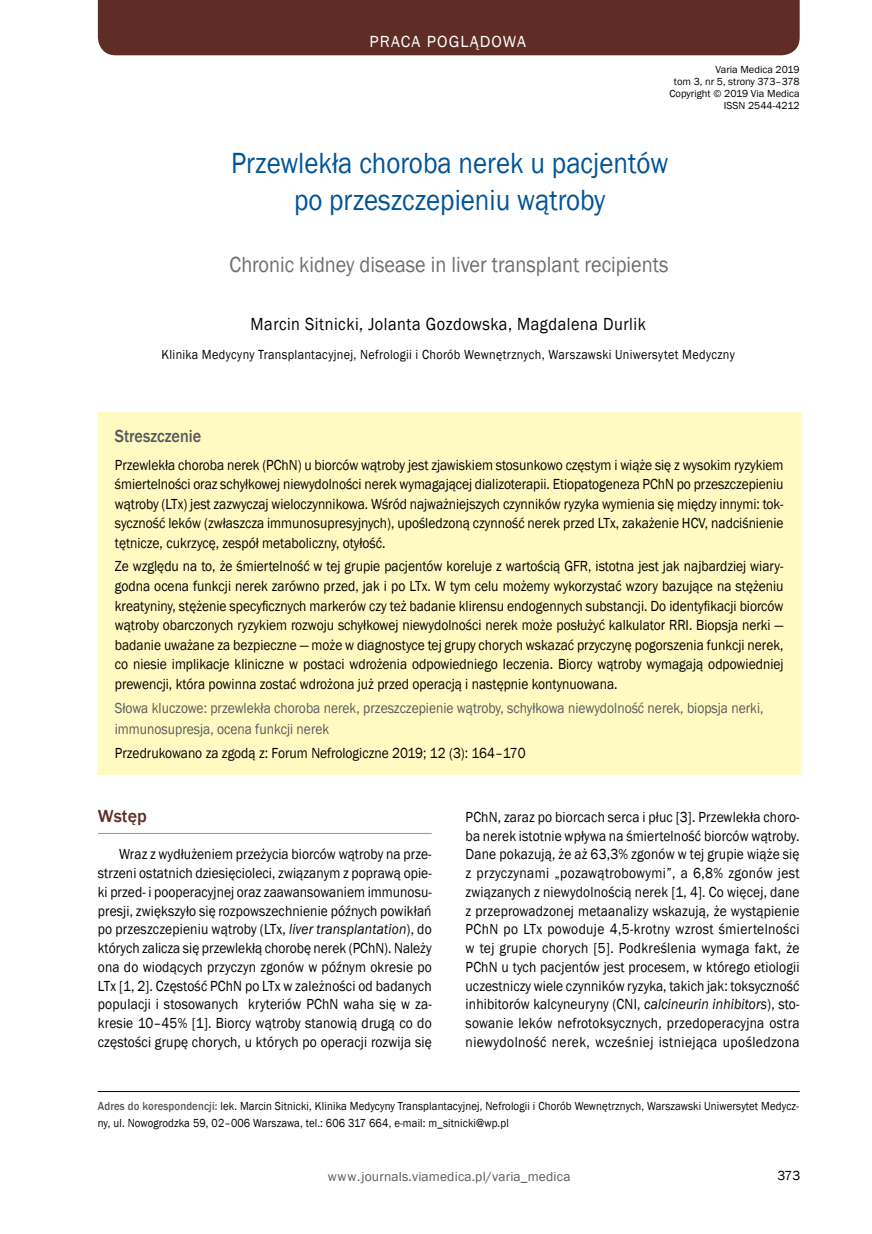
<style>
.page{position:relative;width:872px;height:1234px;background:#fff}
.page>*{position:absolute;margin:0;border:0;box-sizing:border-box;transform-origin:0 0}
.t1{font:30px/36.6px "Franklin Gothic";color:#005496;text-align:center;scale:.9 1}
.t2{font:22.5px "Franklin Gothic";color:#6d6e71;scale:.9 1}
.t3{font:18px "Franklin Gothic";letter-spacing:.03em;color:#000;scale:.9 1}
.t4{font:500 18px "Franklin Gothic";color:#58595b;scale:.9 1}
.t5{font:500 18px "Franklin Gothic";color:#5f2d25}
.t6{font:16.5px "Franklin Gothic";letter-spacing:.07em;color:#fff}
.t7{font:15px/18.8px "Franklin Gothic";color:#000;text-align:justify;scale:.9 1}
.t8{font:15px/20.5px "Franklin Gothic";color:#58595b;scale:.9 1}
.t9{font:13.5px "Franklin Gothic";letter-spacing:.025em;color:#000;scale:.9 1}
.t10{font:13.5px "Franklin Gothic";letter-spacing:.01em;color:#58595b}
.t11{font:13.5px "Franklin Gothic";letter-spacing:.025em;color:#000}
.t12{font:12px/16.5px "Franklin Gothic";letter-spacing:.01em;color:#000;scale:.9 1}
.t13{font:10.5px/12px "Franklin Gothic";color:#000;text-align:right}
.s1{font-style:italic}
.s2{font-weight:500;color:#58595b}
</style>
<div class="page">
<div style="left:98px;top:0;width:701px;height:55px;background:#5f2d25"></div>
<div style="left:98px;top:412px;width:702px;height:362px;background:#fffac2"></div>
<hr style="left:98px;top:1090px;width:701px;height:1px;background:#000">
<hr style="left:98px;top:832px;width:334px;height:1px;background:#939598">
<p class="t6" style="left:369px;top:31px;width:158px">praca poglądowa</p>
<p class="t13" style="left:669px;top:64px;width:132px">Varia Medica 2019<br>tom 3, nr 5, strony 373–378<br>Copyright © 2019 Via Medica<br>ISSN 2544-4212</p>
<h1 class="t1" style="left:231px;top:146px;width:487px">Przewlekła choroba nerek u pacjentów po przeszczepieniu wątroby</h1>
<h2 class="t2" style="left:230px;top:250px;width:489px">Chronic kidney disease in liver transplant recipients</h2>
<p class="t3" style="left:251px;top:312px;width:440px">Marcin Sitnicki, Jolanta Gozdowska, Magdalena Durlik</p>
<p class="t9" style="left:162px;top:346px;width:638px">Klinika Medycyny Transplantacyjnej, Nefrologii i Chorób Wewnętrznych, Warszawski Uniwersytet Medyczny</p>
<p class="t4" style="left:115px;top:424px;width:98px">Streszczenie</p>
<p class="t7" style="left:115px;top:455px;width:744px;line-height:19.5px">Przewlekła choroba nerek (PChN) u biorców wątroby jest zjawiskiem stosunkowo częstym i wiąże się z wysokim ryzykiem śmiertelności oraz schyłkowej niewydolności nerek wymagającej dializoterapii. Etiopatogeneza PChN po przeszczepieniu wątroby (LTx) jest zazwyczaj wieloczynnikowa. Wśród najważniejszych czynników ryzyka wymienia się między innymi: tok&shy;syczność leków (zwłaszcza immunosupresyjnych), upośledzoną czynność nerek przed LTx, zakażenie HCV, nadciśnienie tętnicze, cukrzycę, zespół metaboliczny, otyłość.</p>
<p class="t7" style="left:115px;top:557px;width:744px;line-height:19.5px">Ze względu na to, że śmiertelność w tej grupie pacjentów koreluje z wartością GFR, istotna jest jak najbardziej wiary&shy;godna ocena funkcji nerek zarówno przed, jak i po LTx. W tym celu możemy wykorzystać wzory bazujące na stężeniu kreatyniny, stężenie specyficznych markerów czy też badanie klirensu endogennych substancji. Do identyfikacji biorców wątroby obarczonych ryzykiem rozwoju schyłkowej niewydolności nerek może posłużyć kalkulator RRI. Biopsja nerki — badanie uważane za bezpieczne — może w diagnostyce tej grupy chorych wskazać przyczynę pogorszenia funkcji nerek, co niesie implikacje kliniczne w postaci wdrożenia odpowiedniego leczenia. Biorcy wątroby wymagają odpowiedniej prewencji, która powinna zostać wdrożona już przed operacją i następnie kontynuowana.</p>
<p class="t8" style="left:115px;top:698px;width:722px">Słowa kluczowe: przewlekła choroba nerek, przeszczepienie wątroby, schyłkowa niewydolność nerek, biopsja nerki, immunosupresja, ocena funkcji nerek</p>
<p class="t7" style="left:115px;top:743px;width:458px">Przedrukowano za zgodą z: Forum Nefrologiczne 2019; 12 (3): 164–170</p>
<p class="t5" style="left:98px;top:804px;width:50px">Wstęp</p>
<p class="t7" style="left:98px;top:845px;width:372px;text-indent:21px">Wraz z wydłużeniem przeżycia biorców wątroby na prze&shy;strzeni ostatnich dziesięcioleci, związanym z poprawą opie&shy;ki przed- i pooperacyjnej oraz zaawansowaniem immunosu&shy;presji, zwiększyło się rozpowszechnienie późnych powikłań po przeszczepieniu wątroby (LTx, <span class="s1">liver transplantation</span>), do których zalicza się przewlekłą chorobę nerek (PChN). Należy ona do wiodących przyczyn zgonów w późnym okresie po LTx [1, 2]. Częstość PChN po LTx w zależności od badanych populacji i stosowanych kryteriów PChN waha się w za&shy;kresie 10–45% [1]. Biorcy wątroby stanowią drugą co do częstości grupę chorych, u których po operacji rozwija się</p>
<p class="t7" style="left:465px;top:807px;width:372px">PChN, zaraz po biorcach serca i płuc [3]. Przewlekła choro&shy;ba nerek istotnie wpływa na śmiertelność biorców wątroby.<br>Dane pokazują, że aż 63,3% zgonów w tej grupie wiąże się z przyczynami „pozawątrobowymi”, a 6,8% zgonów jest związanych z niewydolnością nerek [1, 4]. Co więcej, dane z przeprowadzonej metaanalizy wskazują, że wystąpienie PChN po LTx powoduje 4,5-krotny wzrost śmiertelności w tej grupie chorych [5]. Podkreślenia wymaga fakt, że PChN u tych pacjentów jest procesem, w którego etiologii uczestniczy wiele czynników ryzyka, takich jak: toksyczność inhibitorów kalcyneuryny (CNI, <span class="s1">calcineurin inhibitors</span>), sto&shy;sowanie leków nefrotoksycznych, przedoperacyjna ostra niewydolność nerek, wcześniej istniejąca upośledzona</p>
<p class="t12" style="left:98px;top:1098px;width:780px"><span class="s2">Adres do korespondencji:</span> lek. Marcin Sitnicki, Klinika Medycyny Transplantacyjnej, Nefrologii i Chorób Wewnętrznych, Warszawski Uniwersytet Medycz&shy;ny, ul. Nowogrodzka 59, 02–006 Warszawa, tel.: 606 317 664, e-mail: m_sitnicki@wp.pl</p>
<p class="t10" style="left:328px;top:1167px;width:244px">www.journals.viamedica.pl/varia_medica</p>
<p class="t11" style="left:777px;top:1166px;width:25px">373</p>
</div>
